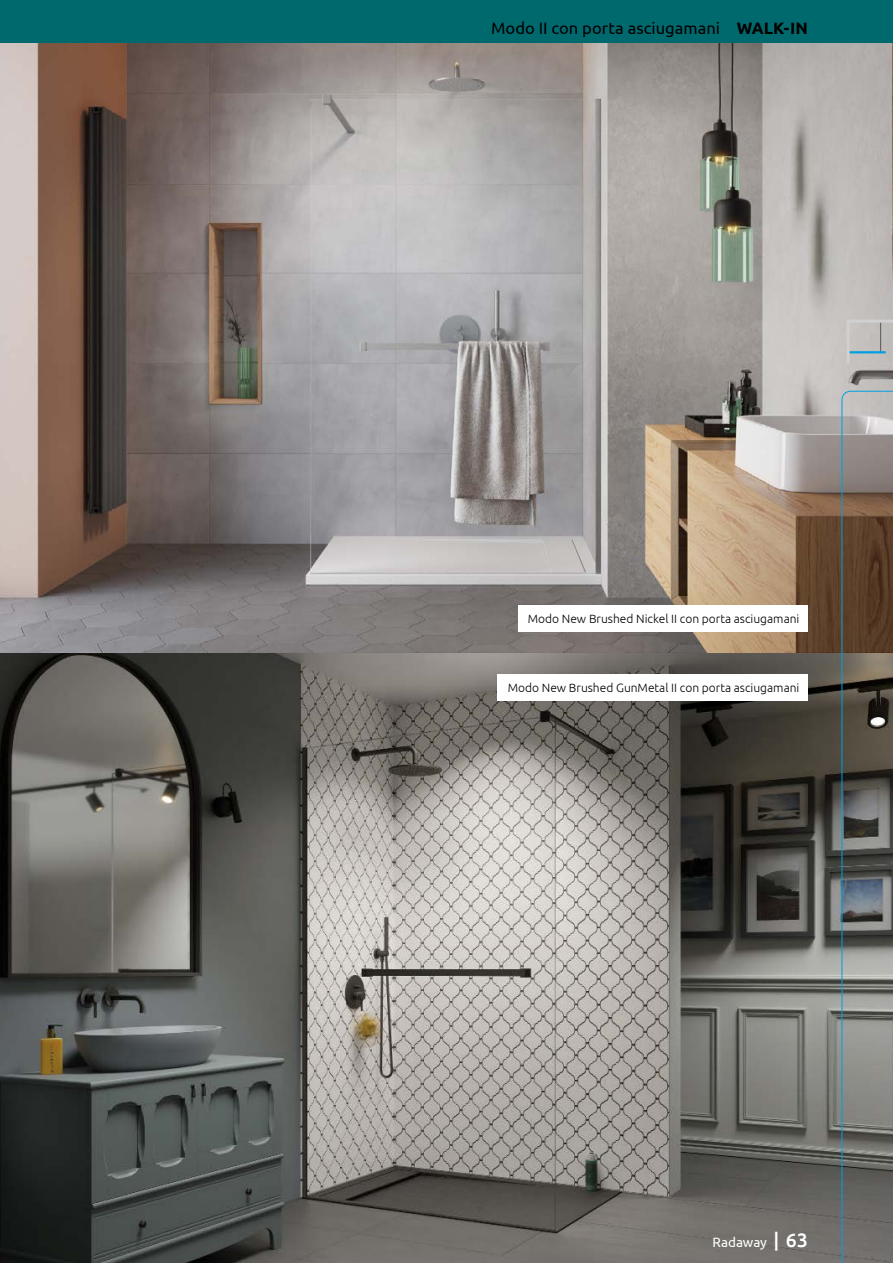
<style>
.page{position:relative;width:893px;height:1263px;background:#fff}
.page>*{position:absolute;margin:0;border:0;box-sizing:border-box;transform-origin:0 0}
.TOP_nawigacja_R{font:16.5px "Ubuntu";letter-spacing:.005em;color:#000}
.t1{font:13.5px "Ubuntu";color:#fff}
.Tekst_INFO{font:300 12px "Ubuntu";color:#000}
.s1{font-weight:700}
.s2{font-weight:500;font-size:19.5px}
</style>
<div class="page">
<img style="left:0;top:43px;width:893px;height:1220px">
<div style="left:519px;top:605px;width:289px;height:26px;background:#fff"></div>
<div style="left:497px;top:674px;width:311px;height:26px;background:#fff"></div>
<div style="left:0;top:0;width:893px;height:43px;background:#00696e"></div>
<svg style="left:841px;top:390px;width:52px;height:873px;background:#6e6b65"></svg>
<svg style="left:845px;top:318px;width:48px;height:49px;background:#bcbebe"></svg>
<p class="TOP_nawigacja_R" style="left:491px;top:18px;width:318px">Modo II con porta asciugamani <span class="s1">WALK-IN</span></p>
<p class="Tekst_INFO" style="left:528px;top:611px;width:273px">Modo New Brushed Nickel II con porta asciugamani</p>
<p class="Tekst_INFO" style="left:508px;top:680px;width:293px">Modo New Brushed GunMetal II con porta asciugamani</p>
<p class="t1" style="left:712px;top:1234px;width:97px">Radaway <span class="s2">| 63</span></p>
</div>
